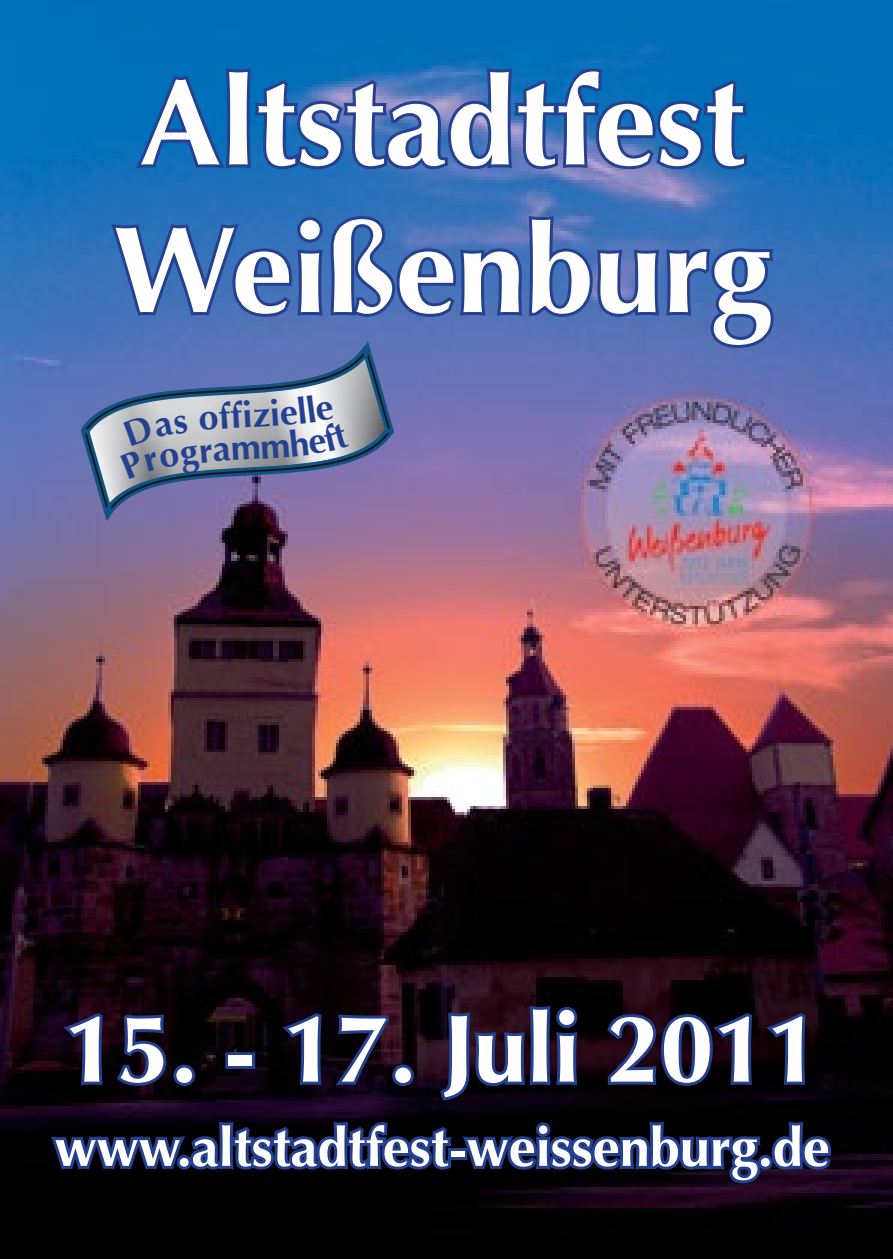
<style>
.page{position:relative;width:893px;height:1259px;background:#fff}
.page>*{position:absolute;margin:0;border:0;box-sizing:border-box;transform-origin:0 0}
.t1{font:700 123px/147.6px "Optima";color:#fff}
.t2{font:700 96px "Optima";color:#fff}
.t3{font:700 54px "Optima";color:#fff}
</style>
<div class="page">
<img style="left:0;top:0;width:893px;height:1259px">
<svg style="left:131px;top:64px;width:620px;height:110px;background:#2563ac"></svg>
<svg style="left:106px;top:212px;width:671px;height:140px;background:#3e65ae"></svg>
<svg style="left:48px;top:1002px;width:788px;height:257px;background:#0e0d21"></svg>
<svg style="left:78px;top:338px;width:319px;height:186px;background:#6d75a9"></svg>
<svg style="left:121px;top:395px;width:228px;height:84px;background:#adb3bb"></svg>
<h1 class="t1" style="left:113px;top:50px;width:660px">Altstadtfest<br>Weißenburg</h1>
<h2 class="t2" style="left:64px;top:993px;width:758px">15. - 17. Juli 2011</h2>
<p class="t3" style="left:55px;top:1116px;width:777px">www.altstadtfest-weissenburg.de</p>
</div>
